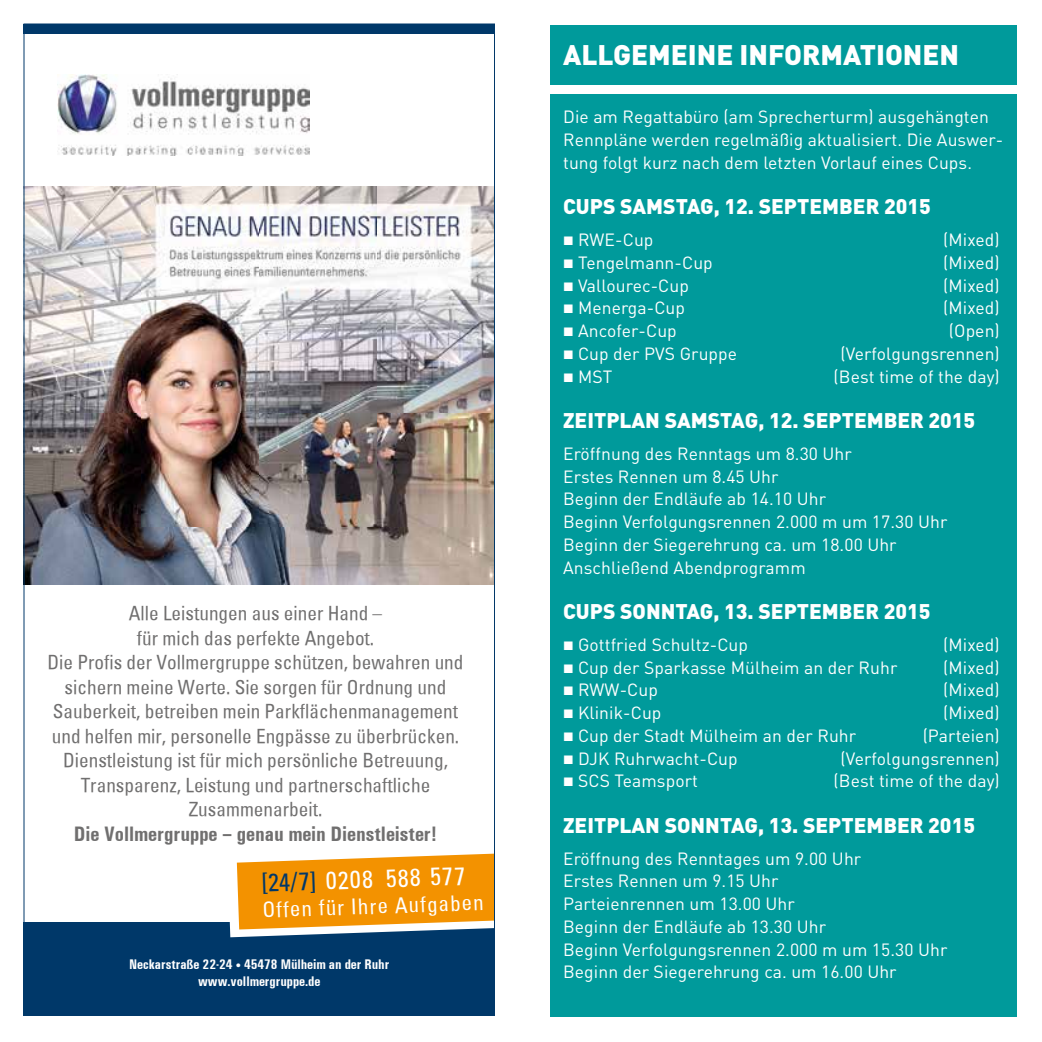
<style>
.page{position:relative;width:1042px;height:1042px;background:#fff}
.page>*{position:absolute;margin:0;border:0;box-sizing:border-box;transform-origin:0 0}
.t1{font:900 28px "DIN";color:#fff}
.t2{font:24.5px "Univers Condensed";color:#fff}
.t3{font:900 21px "DIN";color:#fff}
.t4{font:700 condensed 21px "Univers";color:#706f6f}
.t5{font:21px "Univers Condensed";color:#fff}
.t6{font:19.25px/24.5px "Univers Condensed";color:#706f6f;text-align:center}
.t7{font:17.5px/22.8px "DIN";letter-spacing:.005em;color:#fff}
.t8{font:700 condensed 14px/16.8px "Univers";color:#fff;text-align:center}
.s1{color:#003869}
.s2{font-size:10.5px}
.s3{font-family:"Liberation Sans";font-weight:700}
</style>
<div class="page">
<div style="left:551px;top:94px;width:466px;height:923px;background:#009a9b"></div>
<div style="left:551px;top:25px;width:466px;height:59px;background:#009a9b"></div>
<div style="left:24px;top:923px;width:471px;height:93px;background:#003869"></div>
<div style="left:24px;top:24px;width:471px;height:9px;background:#003869"></div>
<img style="left:26px;top:187px;width:467px;height:397px">
<img style="left:57px;top:74px;width:253px;height:81px">
<svg style="left:227px;top:853px;width:266px;height:84px;background:#e8a134"></svg>
<p class="t6" style="left:48px;top:601px;width:417px">Alle Leistungen aus einer Hand –<br>für mich das perfekte Angebot.<br>Die Profis der Vollmergruppe schützen, bewahren und sichern meine Werte. Sie sorgen für Ordnung und Sauberkeit, betreiben mein Parkflächenmanagement und helfen mir, personelle Engpässe zu überbrücken.<br>Dienstleistung ist für mich persönliche Betreuung, Transparenz, Leistung und partnerschaftliche Zusammenarbeit.</p>
<p class="t4" style="left:74px;top:821px;width:365px">Die Vollmergruppe – genau mein Dienstleister!</p>
<h2 class="t2" style="left:261px;top:867px;width:205px;rotate:-2deg"><span class="s1">[24/7]</span> 0208 588 577</h2>
<p class="t5" style="left:262px;top:896px;width:223px;rotate:-2deg">Offen für Ihre Aufgaben</p>
<p class="t8" style="left:129px;top:956px;width:262px">Neckarstraße 22-24 <span class="s2">•</span> 45478 Mülheim an der Ruhr www.vollmergruppe.de</p>
<h1 class="t1" style="left:563px;top:36px;width:397px">ALLGEMEINE INFORMATIONEN</h1>
<p class="t7" style="left:563px;top:105px;width:442px">Die am Regattabüro (am Sprecherturm) ausgehängten<br>Rennpläne werden regelmäßig aktualisiert. Die Auswer&shy;tung folgt kurz nach dem letzten Vorlauf eines Cups.</p>
<p class="t3" style="left:563px;top:193px;width:369px">CUPS SAMSTAG, 12. SEPTEMBER 2015</p>
<p class="t7" style="left:563px;top:228px;width:92px"><span class="s3">■</span> RWE-Cup</p>
<p class="t7" style="left:943px;top:228px;width:58px">(Mixed)</p>
<p class="t7" style="left:563px;top:250px;width:151px"><span class="s3">■</span> Tengelmann-Cup</p>
<p class="t7" style="left:943px;top:250px;width:58px">(Mixed)</p>
<p class="t7" style="left:563px;top:273px;width:127px"><span class="s3">■</span> Vallourec-Cup</p>
<p class="t7" style="left:943px;top:273px;width:58px">(Mixed)</p>
<p class="t7" style="left:563px;top:296px;width:123px"><span class="s3">■</span> Menerga-Cup</p>
<p class="t7" style="left:943px;top:296px;width:58px">(Mixed)</p>
<p class="t7" style="left:563px;top:319px;width:115px"><span class="s3">■</span> Ancofer-Cup</p>
<p class="t7" style="left:949px;top:319px;width:52px">(Open)</p>
<p class="t7" style="left:563px;top:341px;width:175px"><span class="s3">■</span> Cup der PVS Gruppe</p>
<p class="t7" style="left:840px;top:341px;width:161px">(Verfolgungsrennen)</p>
<p class="t7" style="left:563px;top:364px;width:51px"><span class="s3">■</span> MST</p>
<p class="t7" style="left:833px;top:364px;width:168px">(Best time of the day)</p>
<p class="t3" style="left:563px;top:406px;width:414px">ZEITPLAN SAMSTAG, 12. SEPTEMBER 2015</p>
<p class="t7" style="left:563px;top:441px;width:386px">Eröffnung des Renntags um 8.30 Uhr<br>Erstes Rennen um 8.45 Uhr<br>Beginn der Endläufe ab 14.10 Uhr<br>Beginn Verfolgungsrennen 2.000 m um 17.30 Uhr Beginn der Siegerehrung ca. um 18.00 Uhr Anschließend Abendprogramm</p>
<p class="t3" style="left:563px;top:597px;width:369px">CUPS SONNTAG, 13. SEPTEMBER 2015</p>
<p class="t7" style="left:563px;top:632px;width:186px"><span class="s3">■</span> Gottfried Schultz-Cup</p>
<p class="t7" style="left:943px;top:632px;width:58px">(Mixed)</p>
<p class="t7" style="left:563px;top:655px;width:336px"><span class="s3">■</span> Cup der Sparkasse Mülheim an der Ruhr</p>
<p class="t7" style="left:943px;top:655px;width:58px">(Mixed)</p>
<p class="t7" style="left:563px;top:678px;width:96px"><span class="s3">■</span> RWW-Cup</p>
<p class="t7" style="left:943px;top:678px;width:58px">(Mixed)</p>
<p class="t7" style="left:563px;top:701px;width:100px"><span class="s3">■</span> Klinik-Cup</p>
<p class="t7" style="left:943px;top:701px;width:58px">(Mixed)</p>
<p class="t7" style="left:563px;top:723px;width:295px"><span class="s3">■</span> Cup der Stadt Mülheim an der Ruhr</p>
<p class="t7" style="left:922px;top:723px;width:79px">(Parteien)</p>
<p class="t7" style="left:563px;top:746px;width:176px"><span class="s3">■</span> DJK Ruhrwacht-Cup</p>
<p class="t7" style="left:840px;top:746px;width:161px">(Verfolgungsrennen)</p>
<p class="t7" style="left:563px;top:769px;width:136px"><span class="s3">■</span> SCS Teamsport</p>
<p class="t7" style="left:833px;top:769px;width:168px">(Best time of the day)</p>
<p class="t3" style="left:563px;top:811px;width:413px">ZEITPLAN SONNTAG, 13. SEPTEMBER 2015</p>
<p class="t7" style="left:563px;top:846px;width:386px">Eröffnung des Renntages um 9.00 Uhr<br>Erstes Rennen um 9.15 Uhr<br>Parteienrennen um 13.00 Uhr<br>Beginn der Endläufe ab 13.30 Uhr<br>Beginn Verfolgungsrennen 2.000 m um 15.30 Uhr Beginn der Siegerehrung ca. um 16.00 Uhr</p>
</div>
